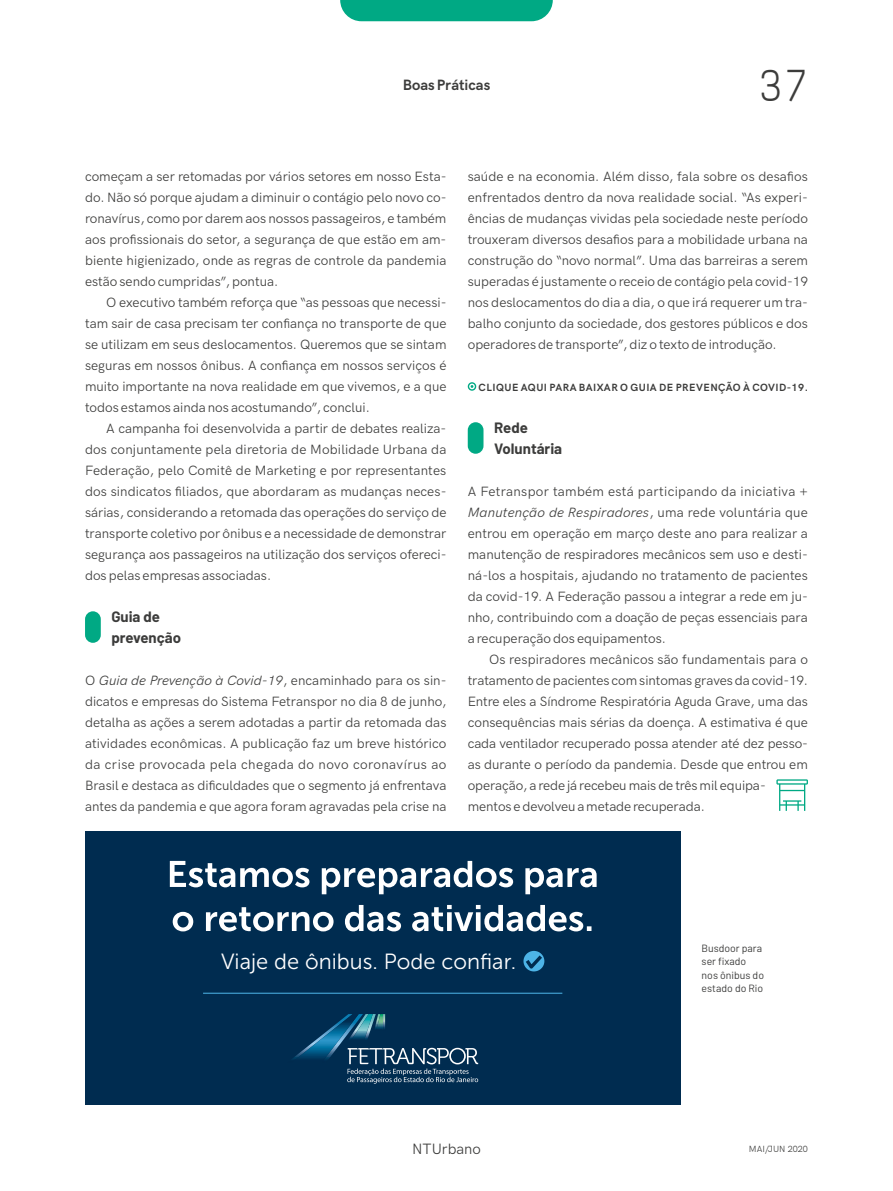
<style>
.page{position:relative;width:893px;height:1191px;background:#fff}
.page>*{position:absolute;margin:0;border:0;box-sizing:border-box;transform-origin:0 0}
.t1{font:300 48px "Klartext Mono";color:#3c3c3b}
.t2{font:21.9px "Museo Sans 300";color:#fff}
.t3{font:700 15px/21px "Barlow";color:#3c3c3b}
.t4{font:700 15px "HK Grotesk";color:#3c3c3b}
.t5{font:15px "HK Grotesk";color:#3c3c3b}
.t6{font:13.5px/21px "HK Grotesk";color:#3c3c3b;text-align:justify}
.t7{font:700 10.5px "HK Grotesk";letter-spacing:.045em;color:#3c3c3b}
.t8{font:10.5px/13.5px "Barlow";color:#3c3c3b}
.t9{font:9px "HK Grotesk";color:#3c3c3b}
.s1{font-style:italic}
</style>
<div class="page">
<div style="left:340px;top:0;width:213px;height:21px;background:#00a984"></div>
<svg style="left:468px;top:382px;width:8px;height:9px"></svg>
<div style="left:85px;top:832px;width:595px;height:273px;background:#002c50"></div>
<svg style="left:173px;top:905px;width:418px;height:26px"></svg>
<svg style="left:170px;top:861px;width:427px;height:33px"></svg>
<hr style="left:203px;top:992px;width:359px;height:1px;background:#4db4e7">
<svg style="left:523px;top:952px;width:22px;height:20px"></svg>
<img style="left:359px;top:1014px;width:5px;height:25px">
<img style="left:364px;top:1014px;width:9px;height:25px">
<img style="left:374px;top:1014px;width:2px;height:15px">
<img style="left:380px;top:1014px;width:3px;height:15px">
<img style="left:376px;top:1014px;width:4px;height:15px">
<img style="left:293px;top:1014px;width:66px;height:45px">
<svg style="left:383px;top:1014px;width:2px;height:15px"></svg>
<svg style="left:347px;top:1047px;width:131px;height:36px"></svg>
<svg style="left:776px;top:779px;width:32px;height:32px"></svg>
<div style="left:85px;top:611px;width:16px;height:32px;background:#00a984;border-radius:8px"></div>
<div style="left:468px;top:422px;width:15px;height:32px;background:#00a984;border-radius:8px"></div>
<p class="t4" style="left:403px;top:74px;width:89px">Boas Práticas</p>
<h1 class="t1" style="left:758px;top:56px;width:51px">37</h1>
<p class="t6" style="left:85px;top:164px;width:363px">começam a ser retomadas por vários setores em nosso Esta&shy;do. Não só porque ajudam a diminuir o contágio pelo novo co&shy;ronavírus, como por darem aos nossos passageiros, e também aos profissionais do setor, a segurança de que estão em am&shy;biente higienizado, onde as regras de controle da pandemia estão sendo cumpridas”, pontua.</p>
<p class="t6" style="left:85px;top:290px;width:363px;text-indent:21px">O executivo também reforça que “as pessoas que necessi&shy;tam sair de casa precisam ter confiança no transporte de que se utilizam em seus deslocamentos. Queremos que se sintam seguras em nossos ônibus. A confiança em nossos serviços é muito importante na nova realidade em que vivemos, e a que todos estamos ainda nos acostumando”, conclui.</p>
<p class="t6" style="left:85px;top:416px;width:363px;text-indent:21px">A campanha foi desenvolvida a partir de debates realiza&shy;dos conjuntamente pela diretoria de Mobilidade Urbana da Federação, pelo Comitê de Marketing e por representantes dos sindicatos filiados, que abordaram as mudanças neces&shy;sárias, considerando a retomada das operações do serviço de transporte coletivo por ônibus e a necessidade de demonstrar segurança aos passageiros na utilização dos serviços ofereci&shy;dos pelas empresas associadas.</p>
<p class="t3" style="left:111px;top:606px;width:71px">Guia de prevenção</p>
<p class="t6" style="left:85px;top:668px;width:363px">O <span class="s1">Guia de Prevenção à Covid-19</span>, encaminhado para os sin&shy;dicatos e empresas do Sistema Fetranspor no dia 8 de junho, detalha as ações a serem adotadas a partir da retomada das atividades econômicas. A publicação faz um breve histórico da crise provocada pela chegada do novo coronavírus ao Brasil e destaca as dificuldades que o segmento já enfrentava antes da pandemia e que agora foram agravadas pela crise na</p>
<p class="t6" style="left:468px;top:164px;width:342px">saúde e na economia. Além disso, fala sobre os desafios enfrentados dentro da nova realidade social. “As experi&shy;ências de mudanças vividas pela sociedade neste período trouxeram diversos desafios para a mobilidade urbana na construção do “novo normal”. Uma das barreiras a serem superadas é justamente o receio de contágio pela covid-19 nos deslocamentos do dia a dia, o que irá requerer um tra&shy;balho conjunto da sociedade, dos gestores públicos e dos operadores de transporte”, diz o texto de introdução.</p>
<p class="t7" style="left:479px;top:379px;width:331px">CLIQUE AQUI PARA BAIXAR O GUIA DE PREVENÇÃO À COVID-19.</p>
<p class="t3" style="left:494px;top:417px;width:70px">Rede<br>Voluntária</p>
<p class="t6" style="left:468px;top:479px;width:342px">A Fetranspor também está participando da iniciativa + <span class="s1">Manutenção de Respiradores</span>, uma rede voluntária que entrou em operação em março deste ano para realizar a manutenção de respiradores mecânicos sem uso e desti&shy;ná-los a hospitais, ajudando no tratamento de pacientes da covid-19. A Federação passou a integrar a rede em ju&shy;nho, contribuindo com a doação de peças essenciais para a recuperação dos equipamentos.</p>
<p class="t6" style="left:468px;top:647px;width:342px;text-align:left;text-indent:21px">Os respiradores mecânicos são fundamentais para o tratamento de pacientes com sintomas graves da covid-19.<br>Entre eles a Síndrome Respiratória Aguda Grave, uma das consequências mais sérias da doença. A estimativa é que cada ventilador recuperado possa atender até dez pesso&shy;as durante o período da pandemia. Desde que entrou em operação, a rede já recebeu mais de três mil equipa&shy;mentos e devolveu a metade recuperada.</p>
<h2 class="t2" style="left:221px;top:950px;width:297px">Viaje de ônibus. Pode confiar.</h2>
<p class="t8" style="left:702px;top:941px;width:64px">Busdoor para ser fixado nos ônibus do estado do Rio</p>
<p class="t5" style="left:412px;top:1137px;width:70px">NTUrbano</p>
<p class="t9" style="left:749px;top:1141px;width:61px">MAI/JUN 2020</p>
</div>
